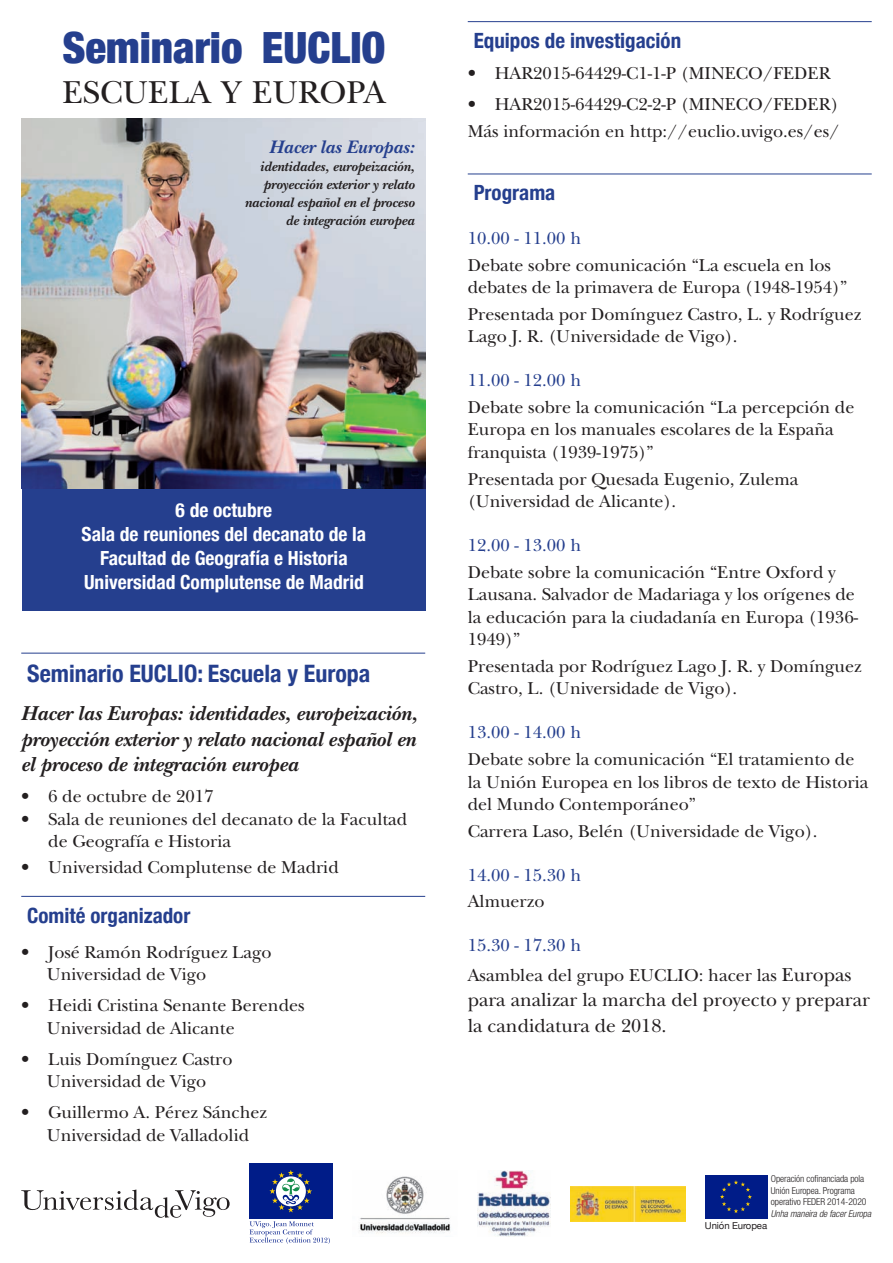
<style>
.page{position:relative;width:893px;height:1263px;background:#fff}
.page>*{position:absolute;margin:0;border:0;box-sizing:border-box;transform-origin:0 0}
.Estilo_de_párrafo_2{font:900 condensed 43.05px "Helvetica Neue";color:#253f8e}
.Estilo_de_párrafo_2-2{font:33px "New Baskerville Std";color:#231f20}
.texto{font:700 condensed 24px "Helvetica Neue";color:#253f8e}
.texto-2{font:italic 700 21px/25.5px "New Baskerville Std";color:#231f20;text-align:justify}
.texto-3{font:700 condensed 21px "Helvetica Neue";color:#253f8e}
.Estilo_de_párrafo_2-3{font:700 condensed 19.5px "Helvetica Neue";color:#fff}
.texto-4{font:19.5px/25.5px "New Baskerville Std";color:#231f20}
.Estilo_de_párrafo_2-4{font:italic 700 18.9px "New Baskerville Std";color:#253f8e}
.texto-5{font:18px/22.5px "New Baskerville Std";color:#231f20}
.texto-6{font:18px "New Baskerville Std";color:#253f8e}
.Estilo_de_párrafo_2-5{font:italic 700 14.1px/18.3px "New Baskerville Std";color:#231f20;text-align:right}
.Estilo_de_párrafo_2-6{font:300 condensed 9.6px/11.6px "Helvetica Neue LT Std";letter-spacing:-.01em;color:#231f20}
.Estilo_de_párrafo_2-7{font:italic 300 condensed 9.6px "Helvetica Neue LT Std";letter-spacing:-.01em;color:#231f20}
.Estilo_de_párrafo_2-8{font:9.6px "Helvetica Neue";letter-spacing:-.01em;color:#231f20}
.s1{font-size:19.5px}
</style>
<div class="page">
<hr style="left:468px;top:21px;width:404px;height:1px;background:#253f8e">
<hr style="left:468px;top:174px;width:404px;height:1px;background:#253f8e">
<hr style="left:21px;top:653px;width:404px;height:1px;background:#253f8e">
<hr style="left:21px;top:896px;width:404px;height:1px;background:#253f8e">
<svg style="left:21px;top:1189px;width:209px;height:29px"></svg>
<img style="left:359px;top:1176px;width:92px;height:58px">
<img style="left:571px;top:1186px;width:114px;height:35px">
<img style="left:477px;top:1170px;width:74px;height:67px">
<div style="left:705px;top:1175px;width:62px;height:43px;background:#001c88"></div>
<svg style="left:720px;top:1180px;width:32px;height:33px"></svg>
<img style="left:22px;top:118px;width:404px;height:370px">
<div style="left:22px;top:489px;width:404px;height:121px;background:#253f8e"></div>
<div style="left:249px;top:1163px;width:83px;height:56px;background:#001c88"></div>
<svg style="left:269px;top:1170px;width:43px;height:42px"></svg>
<svg style="left:250px;top:1221px;width:80px;height:23px"></svg>
<p class="Estilo_de_párrafo_2" style="left:62px;top:12px;width:325px">Seminario EUCLIO</p>
<p class="Estilo_de_párrafo_2-2" style="left:62px;top:73px;width:325px">ESCUELA Y EUROPA</p>
<p class="Estilo_de_párrafo_2-4" style="left:269px;top:136px;width:147px">Hacer las Europas:</p>
<p class="Estilo_de_párrafo_2-5" style="left:245px;top:157px;width:171px">identidades, europeización, proyección exterior y relato nacional español en el proceso de integración europea</p>
<p class="Estilo_de_párrafo_2-3" style="left:176px;top:494px;width:98px">6 de octubre</p>
<p class="Estilo_de_párrafo_2-3" style="left:82px;top:518px;width:286px">Sala de reuniones del decanato de la</p>
<p class="Estilo_de_párrafo_2-3" style="left:100px;top:542px;width:249px">Facultad de Geografía e Historia</p>
<p class="Estilo_de_párrafo_2-3" style="left:84px;top:566px;width:281px">Universidad Complutense de Madrid</p>
<p class="texto" style="left:27px;top:654px;width:345px">Seminario EUCLIO: Escuela y Europa</p>
<p class="texto-2" style="left:21px;top:701px;width:398px">Hacer las Europas: identidades, europeización, proyección exterior y relato nacional español en el proceso de integración europea</p>
<p class="texto-5" style="left:21px;top:785px;width:194px">• 6 de octubre de 2017</p>
<p class="texto-5" style="left:48px;top:808px;width:360px;text-indent:-27px">• Sala de reuniones del decanato de la Facultad de Geografía e Historia</p>
<p class="texto-5" style="left:21px;top:856px;width:319px">• Universidad Complutense de Madrid</p>
<p class="texto-3" style="left:27px;top:898px;width:165px">Comité organizador</p>
<p class="texto-5" style="left:21px;top:941px;width:252px">• José Ramón Rodríguez Lago</p>
<p class="texto-5" style="left:47px;top:963px;width:161px">Universidad de Vigo</p>
<p class="texto-5" style="left:21px;top:994px;width:285px">• Heidi Cristina Senante Berendes</p>
<p class="texto-5" style="left:47px;top:1017px;width:189px">Universidad de Alicante</p>
<p class="texto-5" style="left:21px;top:1048px;width:213px">• Luis Domínguez Castro</p>
<p class="texto-5" style="left:47px;top:1070px;width:161px">Universidad de Vigo</p>
<p class="texto-5" style="left:21px;top:1101px;width:247px">• Guillermo A. Pérez Sánchez</p>
<p class="texto-5" style="left:47px;top:1124px;width:204px">Universidad de Valladolid</p>
<p class="texto-3" style="left:474px;top:23px;width:209px">Equipos de investigación</p>
<p class="texto-5" style="left:468px;top:62px;width:364px">• HAR2015-64429-C1-1-P (MINECO/FEDER</p>
<p class="texto-5" style="left:468px;top:93px;width:372px">• HAR2015-64429-C2-2-P (MINECO/FEDER)</p>
<p class="texto-5" style="left:468px;top:120px;width:373px">Más información en http://euclio.uvigo.es/es/</p>
<p class="texto-3" style="left:474px;top:175px;width:83px">Programa</p>
<p class="texto-6" style="left:468px;top:228px;width:115px">10.00 - 11.00 h</p>
<p class="texto-5" style="left:468px;top:254px;width:381px">Debate sobre comunicación “La escuela en los debates de la primavera de Europa (1948-1954)”</p>
<p class="texto-5" style="left:468px;top:303px;width:395px">Presentada por Domínguez Castro, L. y Rodríguez<br>Lago J. R. (Universidade de Vigo).</p>
<p class="texto-6" style="left:468px;top:370px;width:115px">11.00 - 12.00 h</p>
<p class="texto-5" style="left:468px;top:396px;width:388px">Debate sobre la comunicación “La percepción de<br>Europa en los manuales escolares de la España franquista (1939-1975)”</p>
<p class="texto-5" style="left:468px;top:468px;width:332px">Presentada por Quesada Eugenio, Zulema (Universidad de Alicante).</p>
<p class="texto-6" style="left:468px;top:535px;width:115px">12.00 - 13.00 h</p>
<p class="texto-5" style="left:468px;top:561px;width:392px">Debate sobre la comunicación “Entre Oxford y Lausana. Salvador de Madariaga y los orígenes de la educación para la ciudadanía en Europa (1936- 1949)”</p>
<p class="texto-5" style="left:468px;top:655px;width:395px">Presentada por Rodríguez Lago J. R. y Domínguez<br>Castro, L. (Universidade de Vigo).</p>
<p class="texto-6" style="left:468px;top:722px;width:115px">13.00 - 14.00 h</p>
<p class="texto-5" style="left:468px;top:748px;width:402px">Debate sobre la comunicación “El tratamiento de la Unión Europea en los libros de texto de Historia del Mundo Contemporáneo”</p>
<p class="texto-5" style="left:468px;top:820px;width:351px">Carrera Laso, Belén (Universidade de Vigo).</p>
<p class="texto-6" style="left:468px;top:864px;width:115px">14.00 - 15.30 h</p>
<p class="texto-5" style="left:468px;top:890px;width:78px">Almuerzo</p>
<p class="texto-6" style="left:468px;top:935px;width:115px">15.30 - 17.30 h</p>
<p class="texto-5" style="left:468px;top:964px;width:385px">Asamblea del grupo EUCLIO: hacer las <span class="s1">Europas</span></p>
<p class="texto-4" style="left:468px;top:987px;width:404px">para analizar la marcha del proyecto y preparar la candidatura de 2018.</p>
<p class="Estilo_de_párrafo_2-6" style="left:771px;top:1173px;width:97px">Operación cofinanciada pola<br>Unión Europea. Programa operativo FEDER 2014-2020</p>
<p class="Estilo_de_párrafo_2-7" style="left:771px;top:1207px;width:102px">Unha maneira de facer Europa</p>
<p class="Estilo_de_párrafo_2-8" style="left:705px;top:1218px;width:64px">Unión Europea</p>
</div>
